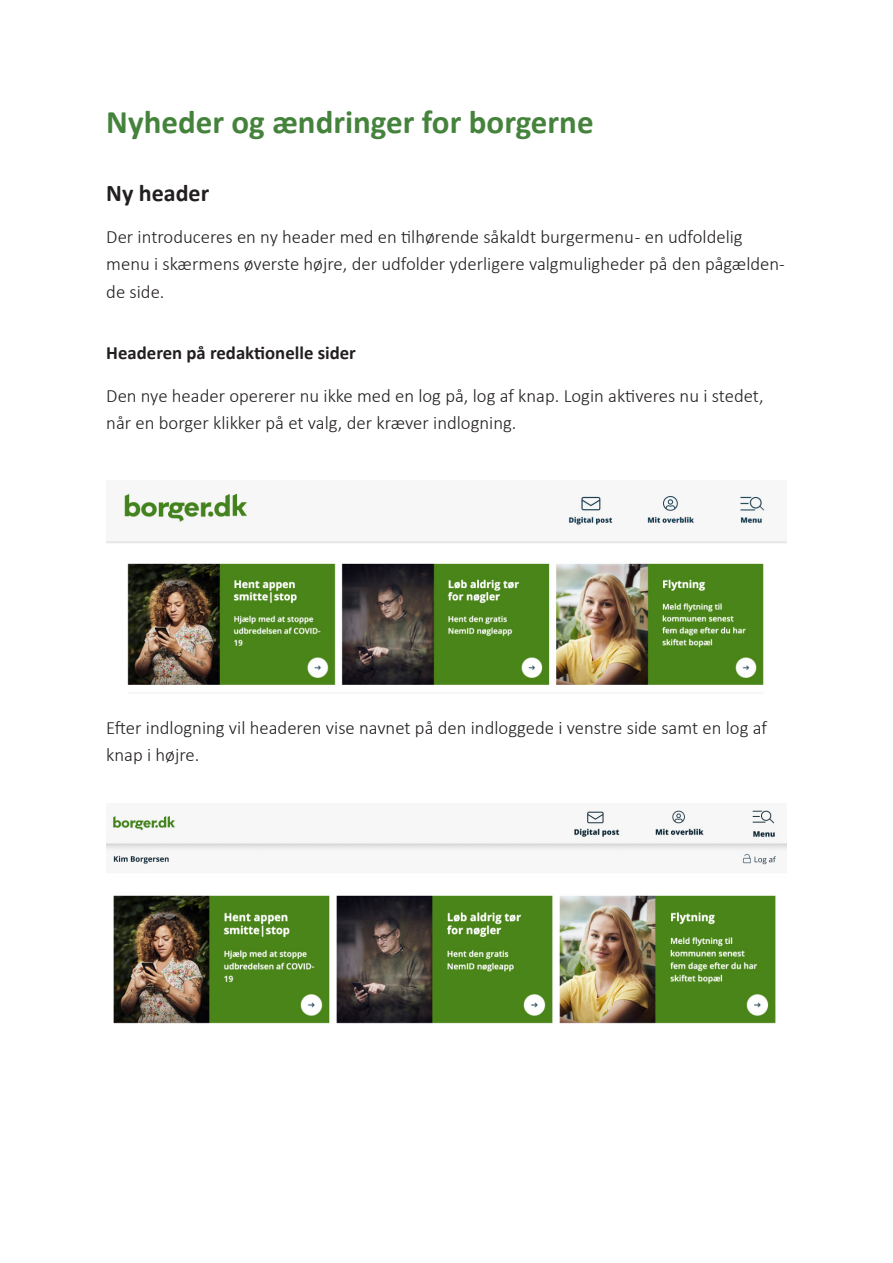
<style>
.page{position:relative;width:893px;height:1263px;background:#fff}
.page>*{position:absolute;margin:0;border:0;box-sizing:border-box;transform-origin:0 0}
.Heading_1{font:700 33px "Calibri";color:#45833d}
.Heading_2{font:700 24px "Calibri";color:#231f20}
.Body{font:300 18.75px/27.5px "Calibri";color:#231f20}
.Heading_3{font:700 18.75px "Calibri";color:#231f20}
</style>
<div class="page">
<img style="left:106px;top:492px;width:681px;height:193px">
<img style="left:106px;top:810px;width:681px;height:214px">
<p class="Heading_1" style="left:106px;top:98px;width:489px">Nyheder og ændringer for borgerne</p>
<p class="Heading_2" style="left:106px;top:176px;width:104px">Ny header</p>
<p class="Body" style="left:106px;top:223px;width:680px">Der introduceres en ny header med en tilhørende såkaldt burgermenu - en udfoldelig menu i skærmens øverste højre, der udfolder yderligere valgmuligheder på den pågælden&shy;de side.</p>
<p class="Heading_3" style="left:106px;top:340px;width:251px">Headeren på redaktionelle sider</p>
<p class="Body" style="left:106px;top:382px;width:659px">Den nye header opererer nu ikke med en log på, log af knap. Login aktiveres nu i stedet, når en borger klikker på et valg, der kræver indlogning.</p>
<p class="Body" style="left:106px;top:714px;width:662px">Efter indlogning vil headeren vise navnet på den indloggede i venstre side samt en log af knap i højre.</p>
</div>
